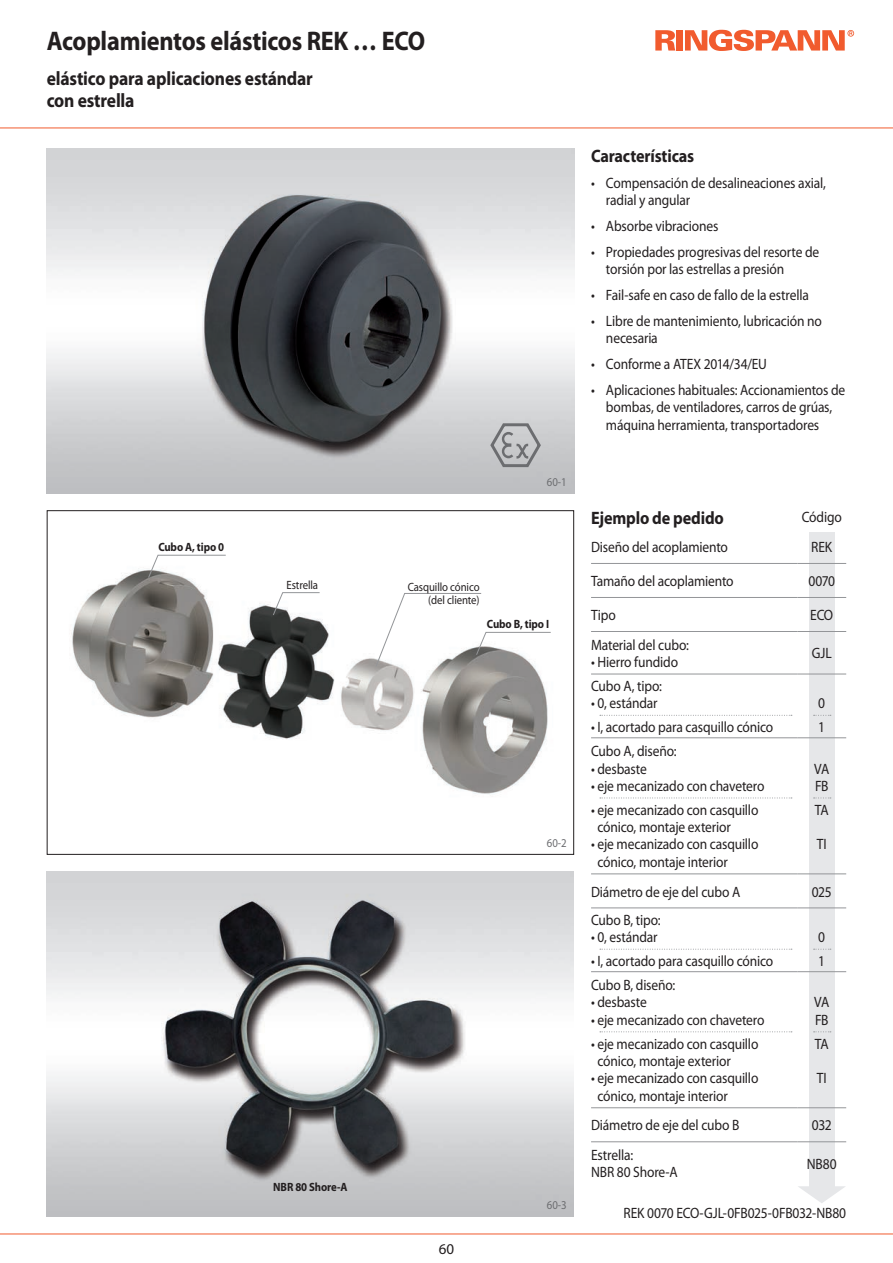
<style>
.page{position:relative;width:893px;height:1263px;background:#fff}
.page>*{position:absolute;margin:0;border:0;box-sizing:border-box;transform-origin:0 0}
.t1{font:700 27px "Myriad Pro";letter-spacing:-.01em;color:#231f20;scale:.9 1}
.t2{font:700 19.5px/22.2px "Myriad Pro";letter-spacing:-.01em;color:#231f20;scale:.9 1}
.t3{font:700 18px "Myriad Pro";letter-spacing:-.01em;color:#231f20;scale:.9 1}
.t4{font:15px/17.2px "Myriad Pro";letter-spacing:-.01em;color:#231f20;scale:.9 1}
.t5{font:15px "Myriad Pro";letter-spacing:-.01em;color:#231f20}
.t6{font:12px/13.5px "Myriad Pro";letter-spacing:-.01em;color:#231f20;text-align:right;scale:.9 1}
.t7{font:700 12px "Myriad Pro";letter-spacing:-.01em;color:#231f20;scale:.9 1}
.t8{font:12px "Myriad Pro";color:#6c6d70;scale:.9 1}
</style>
<div class="page">
<img style="left:47px;top:149px;width:527px;height:344px">
<img style="left:71px;top:568px;width:477px;height:226px">
<svg style="left:655px;top:30px;width:20px;height:21px"></svg>
<div style="left:676px;top:30px;width:7px;height:21px;background:#f15b2e"></div>
<svg style="left:685px;top:30px;width:169px;height:21px"></svg>
<hr style="left:0;top:128px;width:893px;height:1px;background:#f15b2e">
<hr style="left:0;top:1233px;width:893px;height:1px;background:#f15b2e">
<img style="left:47px;top:872px;width:527px;height:344px">
<svg style="left:490px;top:423px;width:51px;height:44px;background:#afb0b2"></svg>
<div style="left:809px;top:532px;width:25px;height:661px;background:#e6e7e9"></div>
<svg style="left:798px;top:1186px;width:47px;height:17px"></svg>
<hr style="left:591px;top:563px;width:206px;height:1px;background:#939598">
<hr style="left:797px;top:563px;width:49px;height:1px;background:#939598">
<hr style="left:591px;top:597px;width:206px;height:1px;background:#939598">
<hr style="left:797px;top:597px;width:49px;height:1px;background:#939598">
<hr style="left:591px;top:631px;width:206px;height:1px;background:#939598">
<hr style="left:797px;top:631px;width:49px;height:1px;background:#939598">
<hr style="left:591px;top:674px;width:206px;height:1px;background:#939598">
<hr style="left:797px;top:674px;width:49px;height:1px;background:#939598">
<hr style="left:591px;top:737px;width:206px;height:1px;background:#939598">
<hr style="left:797px;top:737px;width:49px;height:1px;background:#939598">
<hr style="left:591px;top:874px;width:206px;height:1px;background:#939598">
<hr style="left:797px;top:874px;width:49px;height:1px;background:#939598">
<hr style="left:591px;top:908px;width:206px;height:1px;background:#939598">
<hr style="left:797px;top:908px;width:49px;height:1px;background:#939598">
<hr style="left:591px;top:971px;width:206px;height:1px;background:#939598">
<hr style="left:797px;top:971px;width:49px;height:1px;background:#939598">
<hr style="left:591px;top:1107px;width:206px;height:1px;background:#939598">
<hr style="left:797px;top:1107px;width:49px;height:1px;background:#939598">
<hr style="left:591px;top:1141px;width:206px;height:1px;background:#939598">
<hr style="left:797px;top:1141px;width:49px;height:1px;background:#939598">
<svg style="left:600px;top:715px;width:192px;height:1px"></svg>
<svg style="left:814px;top:715px;width:17px;height:1px"></svg>
<svg style="left:600px;top:797px;width:192px;height:1px"></svg>
<svg style="left:814px;top:797px;width:17px;height:1px"></svg>
<svg style="left:600px;top:949px;width:192px;height:1px"></svg>
<svg style="left:814px;top:949px;width:17px;height:1px"></svg>
<svg style="left:600px;top:1031px;width:192px;height:1px"></svg>
<svg style="left:814px;top:1031px;width:17px;height:1px"></svg>
<svg style="left:272px;top:592px;width:48px;height:24px"></svg>
<svg style="left:148px;top:554px;width:78px;height:24px"></svg>
<svg style="left:375px;top:593px;width:176px;height:74px"></svg>
<h1 class="t1" style="left:47px;top:23px;width:422px">Acoplamientos elásticos REK … ECO</h1>
<h2 class="t2" style="left:47px;top:67px;width:297px">elástico para aplicaciones estándar con estrella</h2>
<p class="t7" style="left:158px;top:539px;width:75px">Cubo A, tipo 0</p>
<p class="t8" style="left:547px;top:474px;width:23px">60-1</p>
<p class="t6" style="left:287px;top:578px;width:37px">Estrella</p>
<p class="t6" style="left:408px;top:580px;width:81px">Casquillo cónico (del cliente)</p>
<p class="t7" style="left:487px;top:616px;width:71px">Cubo B, tipo I</p>
<p class="t8" style="left:547px;top:836px;width:23px">60-2</p>
<p class="t7" style="left:273px;top:1179px;width:84px">NBR 80 Shore-A</p>
<p class="t5" style="left:439px;top:1240px;width:17px">60</p>
<p class="t8" style="left:547px;top:1197px;width:23px">60-3</p>
<p class="t3" style="left:591px;top:145px;width:116px">Características</p>
<p class="t4" style="left:606px;top:174px;width:246px;text-indent:-15px">• Compensación de desalineaciones axial, radial y angular</p>
<p class="t4" style="left:591px;top:217px;width:143px">• Absorbe vibraciones</p>
<p class="t4" style="left:606px;top:243px;width:239px;text-indent:-15px">• Propiedades progresivas del resorte de torsión por las estrellas a presión</p>
<p class="t4" style="left:591px;top:286px;width:244px">• Fail-safe en caso de fallo de la estrella</p>
<p class="t4" style="left:606px;top:312px;width:241px;text-indent:-15px">• Libre de mantenimiento, lubricación no necesaria</p>
<p class="t4" style="left:591px;top:355px;width:197px">• Conforme a ATEX 2014/34/EU</p>
<p class="t4" style="left:606px;top:381px;width:268px;text-indent:-15px">• Aplicaciones habituales: Accionamientos de bombas, de ventiladores, carros de grúas, máquina herramienta, transportadores</p>
<p class="t3" style="left:591px;top:506px;width:149px">Ejemplo de pedido</p>
<p class="t4" style="left:802px;top:508px;width:46px">Código</p>
<p class="t4" style="left:591px;top:538px;width:154px">Diseño del acoplamiento</p>
<p class="t4" style="left:811px;top:538px;width:25px">REK</p>
<p class="t4" style="left:591px;top:572px;width:160px">Tamaño del acoplamiento</p>
<p class="t4" style="left:808px;top:572px;width:31px">0070</p>
<p class="t4" style="left:591px;top:606px;width:29px">Tipo</p>
<p class="t4" style="left:810px;top:606px;width:27px">ECO</p>
<p class="t4" style="left:591px;top:636px;width:110px">Material del cubo:</p>
<p class="t4" style="left:591px;top:653px;width:98px">• Hierro fundido</p>
<p class="t4" style="left:812px;top:644px;width:24px">GJL</p>
<p class="t4" style="left:591px;top:677px;width:80px">Cubo A, tipo:</p>
<p class="t4" style="left:591px;top:694px;width:76px">• 0, estándar</p>
<p class="t4" style="left:591px;top:718px;width:204px">• I, acortado para casquillo cónico</p>
<p class="t4" style="left:591px;top:742px;width:97px">Cubo A, diseño:</p>
<p class="t4" style="left:591px;top:760px;width:63px">• desbaste</p>
<p class="t4" style="left:591px;top:777px;width:194px">• eje mecanizado con chavetero</p>
<p class="t4" style="left:597px;top:801px;width:180px;text-indent:-6px">• eje mecanizado con casquillo cónico, montaje exterior</p>
<p class="t4" style="left:597px;top:835px;width:180px;text-indent:-6px">• eje mecanizado con casquillo cónico, montaje interior</p>
<p class="t4" style="left:818px;top:691px;width:9px;line-height:24px">0<br>1</p>
<p class="t4" style="left:814px;top:760px;width:18px">VA<br>FB</p>
<p class="t4" style="left:815px;top:801px;width:17px">TA</p>
<p class="t4" style="left:817px;top:835px;width:12px">TI</p>
<p class="t4" style="left:591px;top:883px;width:167px">Diámetro de eje del cubo A</p>
<p class="t4" style="left:812px;top:883px;width:24px">025</p>
<p class="t4" style="left:591px;top:911px;width:79px">Cubo B, tipo:</p>
<p class="t4" style="left:591px;top:928px;width:76px">• 0, estándar</p>
<p class="t4" style="left:591px;top:952px;width:204px">• I, acortado para casquillo cónico</p>
<p class="t4" style="left:818px;top:925px;width:9px;line-height:24px">0<br>1</p>
<p class="t4" style="left:591px;top:976px;width:95px">Cubo B, diseño:</p>
<p class="t4" style="left:591px;top:993px;width:63px">• desbaste</p>
<p class="t4" style="left:591px;top:1011px;width:194px">• eje mecanizado con chavetero</p>
<p class="t4" style="left:597px;top:1035px;width:180px;text-indent:-6px">• eje mecanizado con casquillo cónico, montaje exterior</p>
<p class="t4" style="left:597px;top:1069px;width:180px;text-indent:-6px">• eje mecanizado con casquillo cónico, montaje interior</p>
<p class="t4" style="left:814px;top:993px;width:18px">VA<br>FB</p>
<p class="t4" style="left:815px;top:1035px;width:17px">TA</p>
<p class="t4" style="left:817px;top:1069px;width:12px">TI</p>
<p class="t4" style="left:591px;top:1116px;width:166px">Diámetro de eje del cubo B</p>
<p class="t4" style="left:812px;top:1116px;width:24px">032</p>
<p class="t4" style="left:591px;top:1146px;width:98px">Estrella:<br>NBR 80 Shore-A</p>
<p class="t4" style="left:807px;top:1155px;width:35px">NB80</p>
<p class="t4" style="left:623px;top:1204px;width:249px">REK 0070 ECO-GJL-0FB025-0FB032-NB80</p>
</div>
